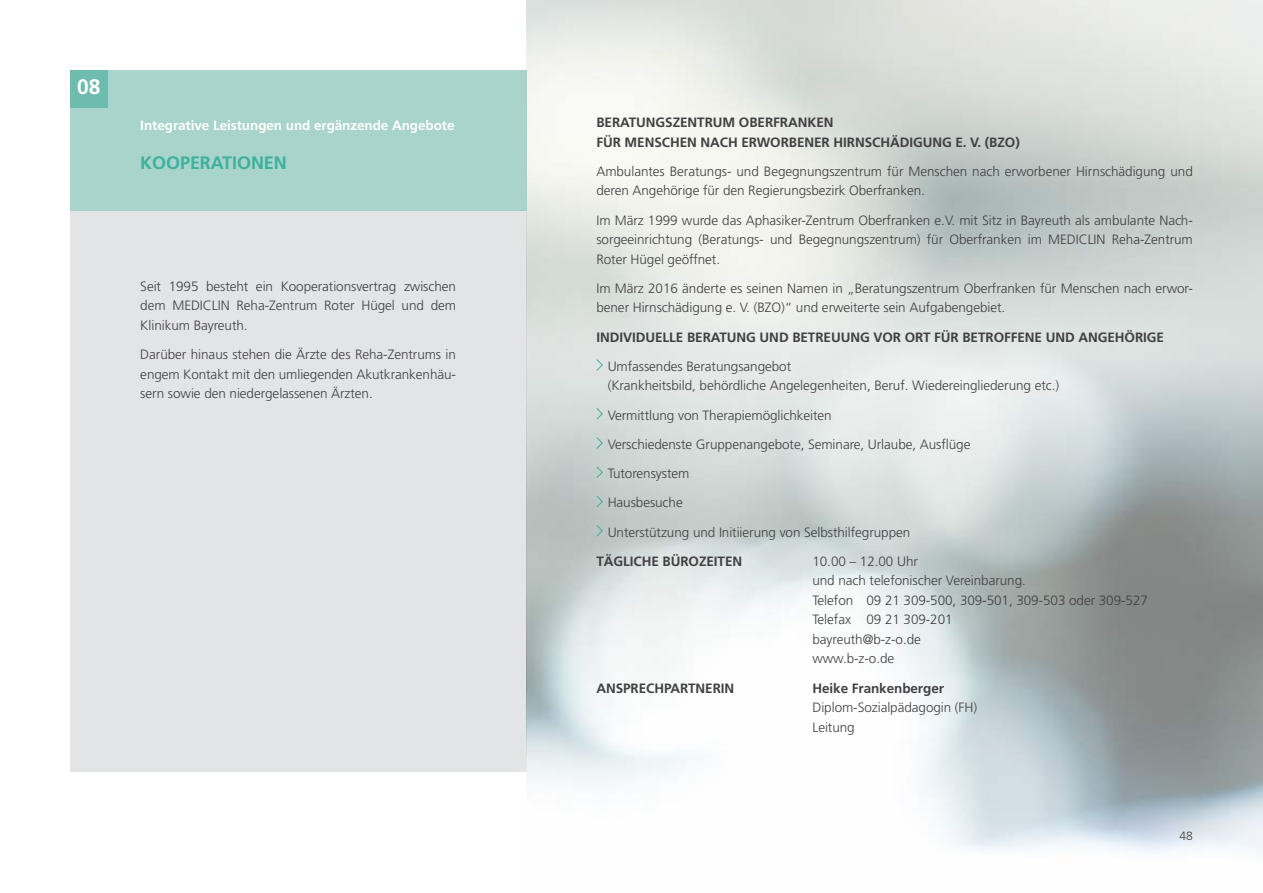
<style>
.page{position:relative;width:1263px;height:893px;background:#fff}
.page>*{position:absolute;margin:0;border:0;box-sizing:border-box;transform-origin:0 0}
.t1{font:700 21px "Frutiger LT";color:#fff}
.t2{font:700 18px "Frutiger LT";letter-spacing:-.005em;color:#3fb09c}
.t3{font:300 13.5px/19.5px "Frutiger LT";letter-spacing:-.005em;color:#414042}
.t4{font:700 13.5px "Frutiger LT";letter-spacing:-.005em;color:#414042}
.t5{font:700 13.5px "Frutiger LT";letter-spacing:-.005em;color:#fff}
.t6{font:300 12px "Frutiger LT";color:#414042}
</style>
<div class="page">
<div style="left:70px;top:210px;width:456px;height:562px;background:#e3e4e5"></div>
<div style="left:70px;top:70px;width:456px;height:140px;background:#a8d4cb"></div>
<div style="left:70px;top:70px;width:37px;height:37px;background:#6ebcad"></div>
<svg style="left:595px;top:358px;width:8px;height:14px"></svg>
<svg style="left:595px;top:407px;width:8px;height:13px"></svg>
<svg style="left:595px;top:436px;width:8px;height:14px"></svg>
<svg style="left:595px;top:466px;width:8px;height:13px"></svg>
<svg style="left:595px;top:495px;width:8px;height:13px"></svg>
<svg style="left:595px;top:524px;width:8px;height:13px"></svg>
<h1 class="t1" style="left:77px;top:74px;width:25px">08</h1>
<p class="t5" style="left:140px;top:118px;width:316px">INTEGRATIVE LEISTUNGEN UND ERGÄNZENDE ANGEBOTE</p>
<h2 class="t2" style="left:140px;top:153px;width:13px">KOOP</h2>
<h2 class="t2" style="left:190px;top:153px;width:98px">ERATIONEN</h2>
<p class="t3" style="left:140px;top:277px;width:317px">Seit 1995 besteht ein Kooperationsvertrag zwischen dem MEDICLIN</p>
<p class="t3" style="left:140px;top:296px;width:317px;text-indent:96px">Reha-Zentrum Roter Hügel und dem<br>Klinikum Bayreuth.</p>
<p class="t3" style="left:140px;top:345px;width:317px;text-align:justify">Darüber hinaus stehen die Ärzte des Reha-Zentrums in engem Kontakt mit den umliegenden Akutkrankenhäu&shy;sern sowie den niedergelassenen Ärzten.</p>
<p class="t4" style="left:596px;top:114px;width:178px">BERATUNGSZENTRUM OBERFRA</p>
<p class="t4" style="left:798px;top:114px;width:37px">NKEN</p>
<p class="t4" style="left:596px;top:134px;width:9px">FÜR</p>
<p class="t4" style="left:625px;top:134px;width:96px">MENSCHEN NACH</p>
<p class="t4" style="left:741px;top:134px;width:19px">ERWOR</p>
<p class="t4" style="left:789px;top:134px;width:232px">BENER HIRNSCHÄDIGUNG E. V. (BZO)</p>
<p class="t3" style="left:596px;top:162px;width:598px">Ambulantes Beratungs- und Begegnungszentrum für Menschen nach erworbener Hirnschädigung und deren Angehörige für den Regierungsbezirk Oberfranken.</p>
<p class="t3" style="left:596px;top:210px;width:598px;text-align:justify">Im März 1999 wurde das Aphasiker-Zentrum Oberfranken e.V. mit Sitz in Bayreuth als ambulante Nach&shy;sorgeeinrichtung (Beratungs- und Begegnungszentrum) für Oberfranken im MediClin Reha-Zentrum Roter Hügel geöffnet.</p>
<p class="t3" style="left:596px;top:279px;width:598px">Im März 2016 änderte es seinen Namen in „Beratungszentrum Oberfranken für Menschen nach erwor&shy;bener Hirnschädigung e. V. (BZO)“ und erweiterte sein Aufgabengebiet.</p>
<p class="t4" style="left:596px;top:329px;width:288px">INDIVIDUELLE BERATUNG UND BETREUUNG VOR</p>
<p class="t4" style="left:905px;top:329px;width:39px">ORT FÜR</p>
<p class="t4" style="left:962px;top:329px;width:32px">BETROFF</p>
<p class="t4" style="left:1017px;top:329px;width:148px">ENE UND ANGEHÖRIGE</p>
<p class="t3" style="left:608px;top:357px;width:453px">Umfassendes Beratungsangebot<br>(Krankheitsbild, behördliche Angelegenheiten, Beruf. Wiedereingliederung etc.)</p>
<p class="t3" style="left:608px;top:400px;width:364px;line-height:29.2px">Vermittlung von Therapiemöglichkeiten<br>Verschiedenste Gruppenangebote, Seminare, Urlaube, Ausflüge Tutorensystem<br>Hausbesuche<br>Unterstützung und Initiierung von Selbsthilfegruppen</p>
<p class="t4" style="left:596px;top:553px;width:76px">TÄGLICH E BÜROZ</p>
<p class="t4" style="left:706px;top:553px;width:37px">EITEN</p>
<p class="t3" style="left:812px;top:552px;width:337px">10.00 – 12.00 Uhr<br>und nach telefonischer Vereinbarung.<br>Telefon 09 21 309-500, 309-501, 309-503 oder 309-527<br>Telefax 09 21 309-201<br>bayreuth@b-z-o.de<br>www.b-z-o.de</p>
<p class="t4" style="left:596px;top:680px;width:60px">ANSPRECHPAR</p>
<p class="t4" style="left:688px;top:680px;width:48px">TNERIN</p>
<p class="t4" style="left:812px;top:680px;width:133px">HEIKE FRANKENBERGER</p>
<p class="t3" style="left:596px;top:698px;width:46px">D</p>
<p class="t3" style="left:821px;top:698px;width:157px">iplom-Sozialpädagogin (FH)</p>
<p class="t3" style="left:596px;top:717px;width:46px">L</p>
<p class="t3" style="left:818px;top:717px;width:38px">eitung</p>
<p class="t6" style="left:1179px;top:829px;width:15px">48</p>
</div>
